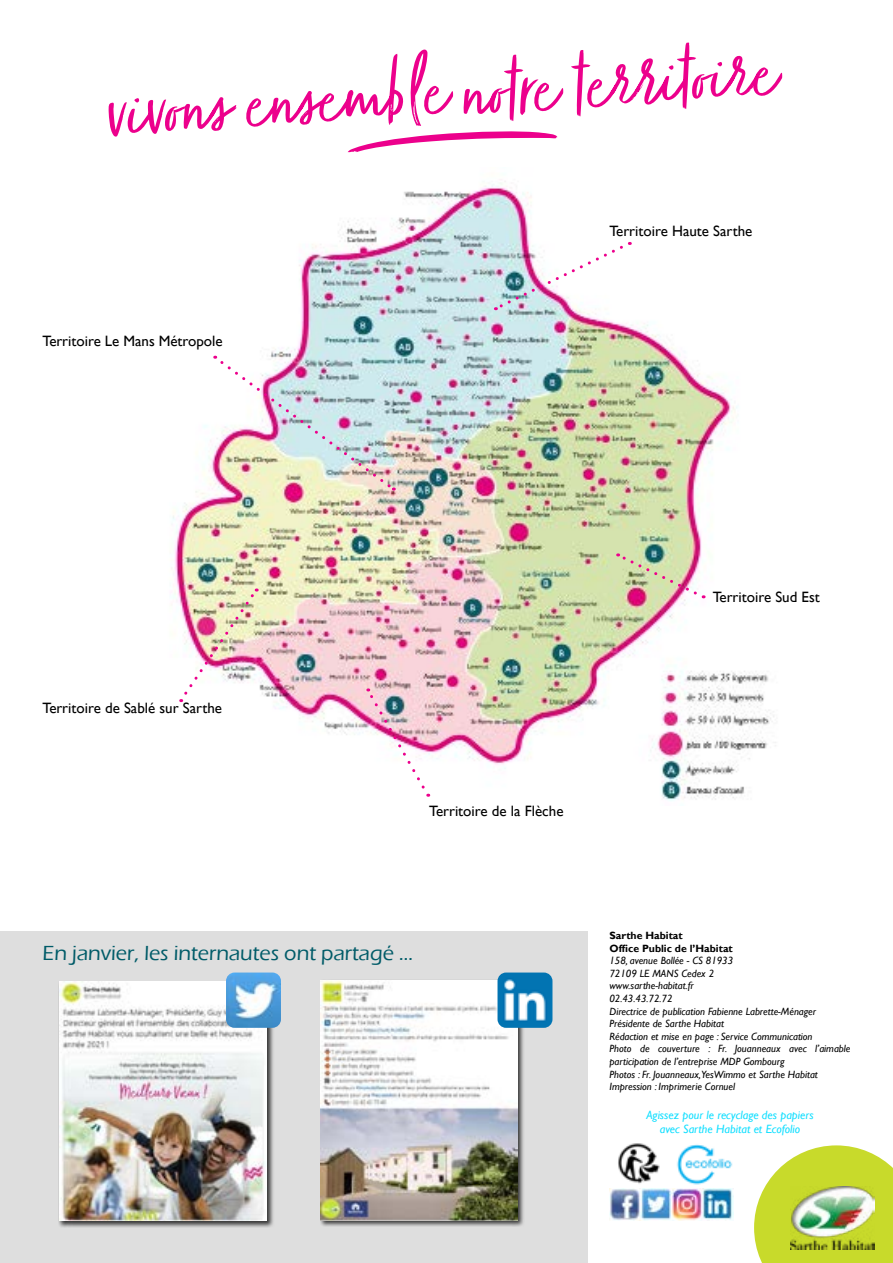
<style>
.page{position:relative;width:893px;height:1263px;background:#fff}
.page>*{position:absolute;margin:0;border:0;box-sizing:border-box;transform-origin:0 0}
.t1{font:500 21px "Eras ITC";color:#005b68}
.t2{font:15px "Gill Sans";color:#000}
.t3{font:italic 12px/14.4px "Gill Sans";color:#12dfff;text-align:center}
.t4{font:italic 10.5px/12.6px "Gill Sans";color:#000}
.t5{font:700 10.5px/12.6px "Gill Sans";color:#000}
</style>
<div class="page">
<img style="left:618px;top:1143px;width:42px;height:41px">
<img style="left:676px;top:1144px;width:57px;height:41px">
<img style="left:172px;top:181px;width:604px;height:620px">
<svg style="left:754px;top:1145px;width:139px;height:118px"></svg>
<img style="left:790px;top:1187px;width:84px;height:62px">
<div style="left:0;top:932px;width:587px;height:331px;background:#dedede"></div>
<div style="left:320px;top:979px;width:204px;height:248px;background:#000;opacity:.75"></div>
<img style="left:321px;top:980px;width:196px;height:240px">
<div style="left:58px;top:981px;width:216px;height:246px;background:#000;opacity:.75"></div>
<img style="left:59px;top:981px;width:208px;height:239px">
<img style="left:226px;top:972px;width:55px;height:56px">
<img style="left:497px;top:972px;width:55px;height:56px">
<img style="left:609px;top:1188px;width:125px;height:32px">
<svg style="left:108px;top:42px;width:674px;height:111px"></svg>
<img style="left:215px;top:356px;width:179px;height:135px">
<img style="left:181px;top:588px;width:77px;height:114px">
<img style="left:366px;top:688px;width:63px;height:109px">
<img style="left:617px;top:553px;width:87px;height:45px">
<img style="left:495px;top:242px;width:135px;height:69px">
<h2 class="t2" style="left:43px;top:332px;width:182px">Territoire Le Mans Métropole</h2>
<h2 class="t2" style="left:609px;top:222px;width:144px">Territoire Haute Sarthe</h2>
<h2 class="t2" style="left:43px;top:699px;width:181px">Territoire de Sablé sur Sarthe</h2>
<h2 class="t2" style="left:429px;top:802px;width:136px">Territoire de la Flèche</h2>
<h1 class="t1" style="left:43px;top:941px;width:372px">En janvier, les internautes ont partagé ...</h1>
<h2 class="t2" style="left:713px;top:588px;width:109px">Territoire Sud Est</h2>
<p class="t5" style="left:609px;top:929px;width:125px">Sarthe Habitat<br>Office Public de l’Habitat</p>
<p class="t4" style="left:609px;top:954px;width:242px">158, avenue Bollée - CS 81933<br>72109 LE MANS Cedex 2<br>www.sarthe-habitat.fr<br>02.43.43.72.72<br>Directrice de publication Fabienne Labrette-Ménager Présidente de Sarthe Habitat<br>Rédaction et mise en page : Service Communication<br>Photo de couverture : Fr. Jouanneaux avec l’aimable participation de l’entreprise MDP Gombourg<br>Photos : Fr. Jouanneaux,YesWimmo et Sarthe Habitat Impression : Imprimerie Cornuel</p>
<p class="t3" style="left:646px;top:1108px;width:169px">Agissez pour le recyclage des papiers avec Sarthe Habitat et Ecofolio</p>
</div>
